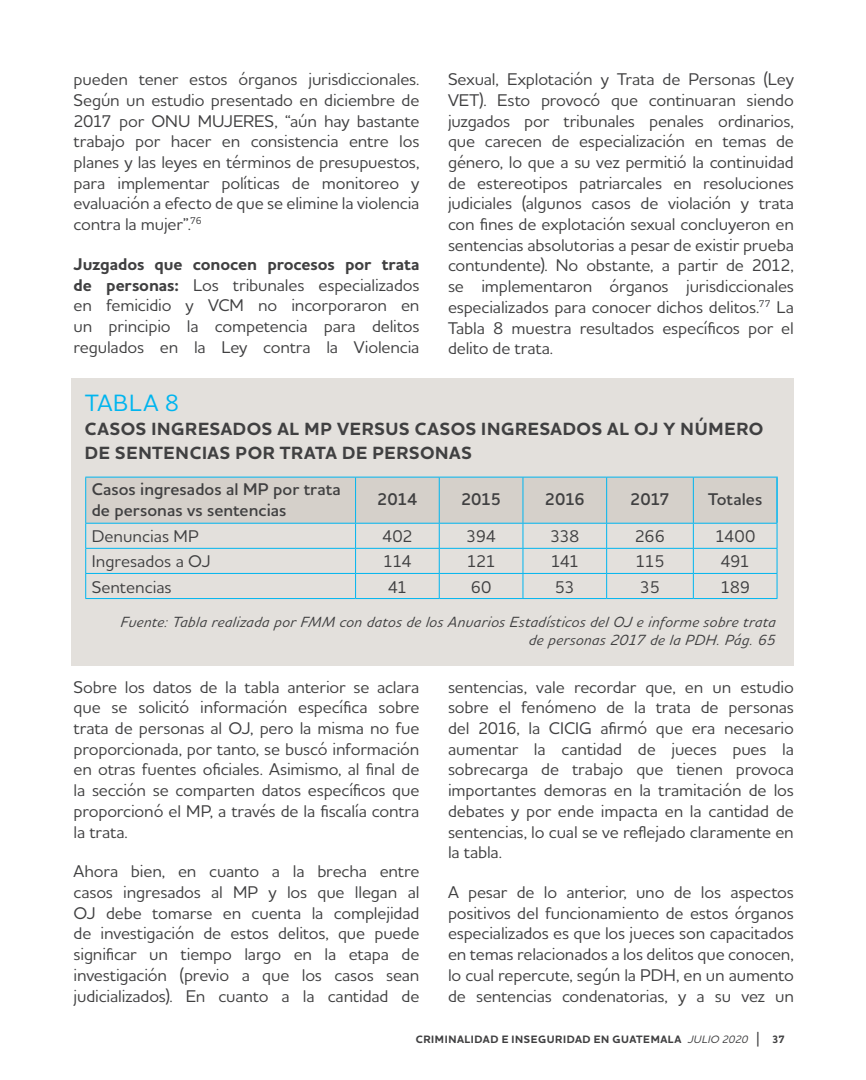
<style>
.page{position:relative;width:866px;height:1080px;background:#fff}
.page>*{position:absolute;margin:0;border:0;box-sizing:border-box;transform-origin:0 0}
.t1{font:500 24px "Houschka Alt Pro";letter-spacing:.03em;color:#00b5ef}
.t2{font:700 18px/24px "Houschka Alt Pro";letter-spacing:.035em;color:#404041}
.t3{font:500 17.25px/20.7px "Houschka Alt Pro";letter-spacing:-.01em;color:#404041;text-align:justify}
.t4{font:600 17.25px/21px "Houschka Alt Pro";color:#404041}
.t5{font:italic 500 15px/18px "Houschka Alt Pro";color:#404041;text-align:right}
.t6{font:700 10.95px "Houschka Alt Pro";letter-spacing:.05em;color:#404041}
.s1{font-weight:700}
.s2{font-weight:500;font-style:italic}
.s3{font-weight:500;font-size:16.35px}
</style>
<div class="page">
<div style="left:72px;top:378px;width:721px;height:288px;background:#e3e0dc"></div>
<svg style="left:85px;top:477px;width:692px;height:121px"></svg>
<hr style="left:85px;top:523px;width:270px;height:1px;background:#00b5ef">
<hr style="left:85px;top:548px;width:270px;height:1px;background:#00b5ef">
<hr style="left:85px;top:573px;width:270px;height:1px;background:#00b5ef">
<hr style="left:85px;top:598px;width:270px;height:1px;background:#00b5ef">
<hr style="left:355px;top:523px;width:84px;height:1px;background:#00b5ef">
<hr style="left:355px;top:548px;width:84px;height:1px;background:#00b5ef">
<hr style="left:355px;top:573px;width:84px;height:1px;background:#00b5ef">
<hr style="left:355px;top:598px;width:84px;height:1px;background:#00b5ef">
<hr style="left:439px;top:523px;width:84px;height:1px;background:#00b5ef">
<hr style="left:523px;top:523px;width:83px;height:1px;background:#00b5ef">
<hr style="left:606px;top:523px;width:87px;height:1px;background:#00b5ef">
<hr style="left:693px;top:523px;width:84px;height:1px;background:#00b5ef">
<hr style="left:439px;top:548px;width:84px;height:1px;background:#00b5ef">
<hr style="left:523px;top:548px;width:83px;height:1px;background:#00b5ef">
<hr style="left:606px;top:548px;width:87px;height:1px;background:#00b5ef">
<hr style="left:693px;top:548px;width:84px;height:1px;background:#00b5ef">
<hr style="left:439px;top:573px;width:84px;height:1px;background:#00b5ef">
<hr style="left:523px;top:573px;width:83px;height:1px;background:#00b5ef">
<hr style="left:606px;top:573px;width:87px;height:1px;background:#00b5ef">
<hr style="left:693px;top:573px;width:84px;height:1px;background:#00b5ef">
<hr style="left:439px;top:598px;width:84px;height:1px;background:#00b5ef">
<hr style="left:523px;top:598px;width:83px;height:1px;background:#00b5ef">
<hr style="left:606px;top:598px;width:87px;height:1px;background:#00b5ef">
<hr style="left:693px;top:598px;width:84px;height:1px;background:#00b5ef">
<p class="t3" style="left:73px;top:68px;width:347px">pueden tener estos órganos jurisdiccionales.<br>Según un estudio presentado en diciembre de 2017 por ONU MUJERES, “aún hay bastante trabajo por hacer en consistencia entre los planes y las leyes en términos de presupuestos, para implementar políticas de monitoreo y evaluación a efecto de que se elimine la violencia contra la mujer”.<sup>76</sup></p>
<p class="t3" style="left:73px;top:253px;width:347px"><span class="s1">Juzgados que conocen procesos por trata de personas:</span> Los tribunales especializados en femicidio y VCM no incorporaron en un principio la competencia para delitos regulados en la Ley contra la Violencia</p>
<p class="t3" style="left:448px;top:68px;width:347px">Sexual, Explotación y Trata de Personas (Ley VET). Esto provocó que continuaran siendo juzgados por tribunales penales ordinarios, que carecen de especialización en temas de género, lo que a su vez permitió la continuidad de estereotipos patriarcales en resoluciones judiciales (algunos casos de violación y trata con fines de explotación sexual concluyeron en sentencias absolutorias a pesar de existir prueba contundente). No obstante, a partir de 2012, se implementaron órganos jurisdiccionales especializados para conocer dichos delitos.<sup>77</sup> La Tabla 8 muestra resultados específicos por el delito de trata.</p>
<h1 class="t1" style="left:85px;top:388px;width:96px">TABLA 8</h1>
<p class="t2" style="left:85px;top:416px;width:679px">CASOS INGRESADOS AL MP VERSUS CASOS INGRESADOS AL OJ Y NÚMERO<br>DE SENTENCIAS POR TRATA DE PERSONAS</p>
<p class="t4" style="left:92px;top:479px;width:250px">Casos ingresados al MP por trata de personas vs sentencias</p>
<p class="t4" style="left:377px;top:490px;width:42px">2014</p>
<p class="t4" style="left:461px;top:490px;width:42px">2015</p>
<p class="t4" style="left:544px;top:490px;width:41px">2016</p>
<p class="t4" style="left:630px;top:490px;width:41px">2017</p>
<p class="t4" style="left:708px;top:490px;width:56px">Totales</p>
<p class="t3" style="left:92px;top:526px;width:109px">Denuncias MP</p>
<p class="t3" style="left:382px;top:526px;width:32px">402</p>
<p class="t3" style="left:466px;top:526px;width:32px">394</p>
<p class="t3" style="left:550px;top:526px;width:31px">338</p>
<p class="t3" style="left:634px;top:526px;width:32px">266</p>
<p class="t3" style="left:714px;top:526px;width:42px">1400</p>
<p class="t3" style="left:92px;top:551px;width:120px">Ingresados a OJ</p>
<p class="t3" style="left:383px;top:551px;width:31px">114</p>
<p class="t3" style="left:466px;top:551px;width:31px">121</p>
<p class="t3" style="left:550px;top:551px;width:30px">141</p>
<p class="t3" style="left:635px;top:551px;width:31px">115</p>
<p class="t3" style="left:720px;top:551px;width:31px">491</p>
<p class="t3" style="left:92px;top:576px;width:81px">Sentencias</p>
<p class="t3" style="left:387px;top:576px;width:21px">41</p>
<p class="t3" style="left:470px;top:576px;width:22px">60</p>
<p class="t3" style="left:554px;top:576px;width:21px">53</p>
<p class="t3" style="left:639px;top:576px;width:22px">35</p>
<p class="t3" style="left:720px;top:576px;width:32px">189</p>
<p class="t5" style="left:120px;top:612px;width:659px">Fuente: Tabla realizada por FMM con datos de los Anuarios Estadísticos del OJ e informe sobre trata de personas 2017 de la PDH. Pág . 65</p>
<p class="t3" style="left:74px;top:676px;width:347px">Sobre los datos de la tabla anterior se aclara que se solicitó información específica sobre trata de personas al OJ, pero la misma no fue proporcionada, por tanto, se buscó información en otras fuentes oficiales. Asimismo, al final de la sección se comparten datos específicos que proporcionó el MP, a través de la fiscalía contra la trata.</p>
<p class="t3" style="left:74px;top:861px;width:347px">Ahora bien, en cuanto a la brecha entre casos ingresados al MP y los que llegan al OJ debe tomarse en cuenta la complejidad de investigación de estos delitos, que puede significar un tiempo largo en la etapa de investigación (previo a que los casos sean judicializados). En cuanto a la cantidad de</p>
<p class="t3" style="left:448px;top:676px;width:347px">sentencias, vale recordar que, en un estudio sobre el fenómeno de la trata de personas del 2016, la CICIG afirmó que era necesario aumentar la cantidad de jueces pues la sobrecarga de trabajo que tienen provoca importantes demoras en la tramitación de los debates y por ende impacta en la cantidad de sentencias, lo cual se ve reflejado claramente en la tabla.</p>
<p class="t3" style="left:448px;top:881px;width:347px">A pesar de lo anterior, uno de los aspectos positivos del funcionamiento de estos órganos especializados es que los jueces son capacitados en temas relacionados a los delitos que conocen, lo cual repercute, según la PDH, en un aumento de sentencias condenatorias, y a su vez un</p>
<p class="t6" style="left:415px;top:1033px;width:371px">CRIMINALIDAD E INSEGURIDAD EN GUATEMALA <span class="s2">JULIO 2020</span> <span class="s3">|</span> 37</p>
</div>
